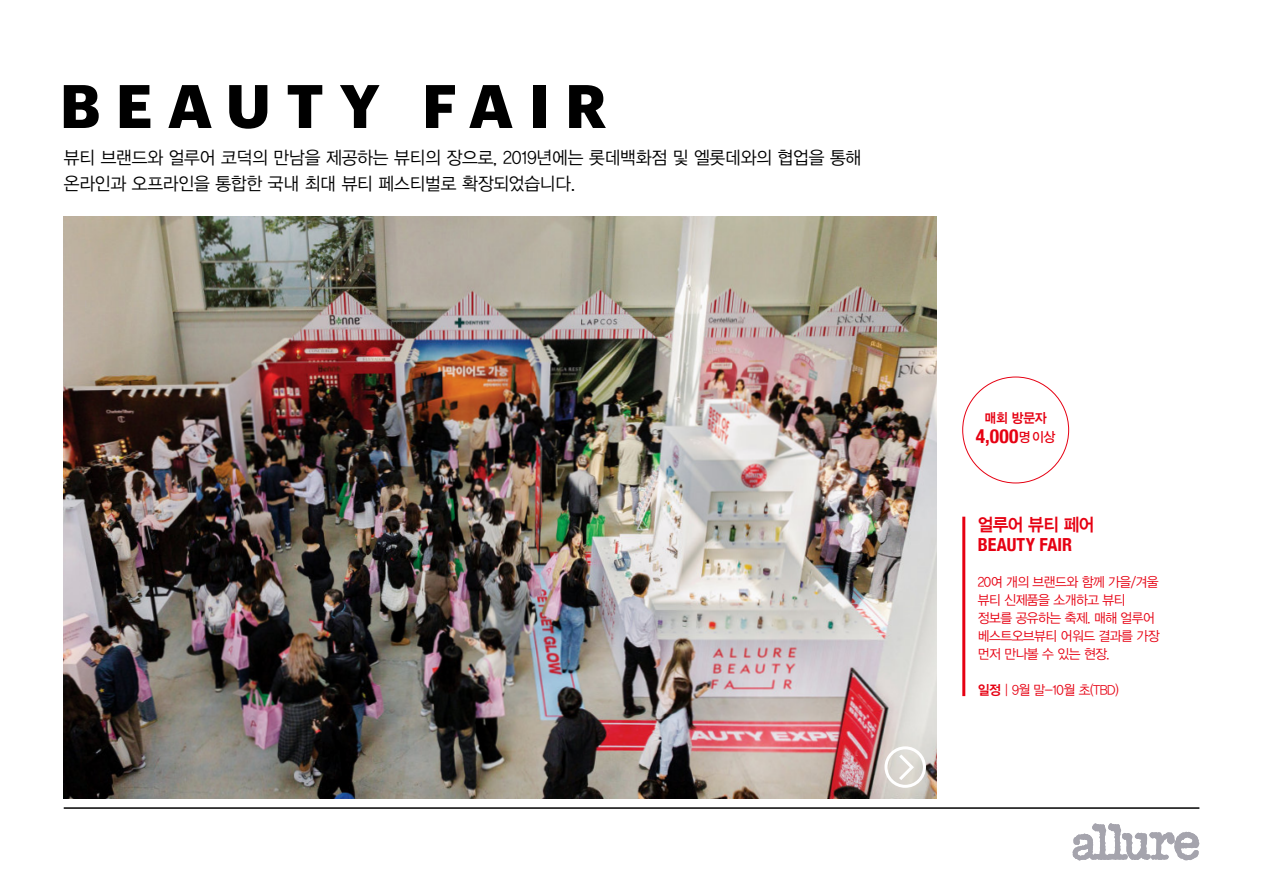
<style>
.page{position:relative;width:1263px;height:893px;background:#fff}
.page>*{position:absolute;margin:0;border:0;box-sizing:border-box;transform-origin:0 0}
.t1{font:700 60px "Graphik";letter-spacing:.255em;color:#000}
.t2{font:700 condensed 19.5px "Helvetica Neue";color:#e60012}
.t3{font:18px/25.5px "YDVYGO12";letter-spacing:-.01em;color:#000;scale:.95 1}
.t4{font:700 condensed 18px "Helvetica Neue";color:#e60012}
.t5{font:18px "YDVYGO14";letter-spacing:-.04em;color:#e60012;scale:.95 1}
.t6{font:13.5px/18px "YDVYGO12";letter-spacing:-.04em;color:#e60012;scale:.95 1}
.t7{font:13.5px "YDVYGO14";color:#e60012;scale:.95 1}
.s1{font-family:"YDVYGO13";font-weight:400;font-stretch:normal;font-size:13.5px}
.s2{font-family:"YDVYGO14"}
</style>
<div class="page">
<hr style="left:962px;top:517px;width:3px;height:179px;background:#e60012">
<hr style="left:64px;top:808px;width:1135px;height:1px;background:#000">
<svg style="left:1072px;top:823px;width:127px;height:37px"></svg>
<img style="left:64px;top:217px;width:873px;height:582px">
<div style="left:884px;top:746px;width:42px;height:42px;border:3px solid #fff;border-radius:50%"></div>
<svg style="left:896px;top:751px;width:20px;height:32px"></svg>
<h1 class="t1" style="left:60px;top:60px;width:549px">BEAUTY FAIR</h1>
<h3 class="t3" style="left:64px;top:145px;width:841px">뷰티 브랜드와 얼루어 코덕의 만남을 제공하는 뷰티의 장으로, 2019년에는 롯데백화점 및 엘롯데와의 협업을 통해 온라인과 오프라인을 통합한 국내 최대 뷰티 페스티벌로 확장되었습니다.</h3>
<p class="t7" style="left:984px;top:410px;width:67px">매회 방문자</p>
<h2 class="t2" style="left:976px;top:420px;width:81px">4,000<span class="s1">명 이상</span></h2>
<h3 class="t5" style="left:978px;top:514px;width:124px">얼루어 뷰티 페어</h3>
<h3 class="t4" style="left:978px;top:530px;width:96px">BEAUTY FAIR</h3>
<p class="t6" style="left:978px;top:573px;width:193px">20여 개의 브랜드와 함께 가을/겨울 뷰티 신제품을 소개하고 뷰티 정보를 공유하는 축제. 매해 얼루어 베스트오브뷰티 어워드 결과를 가장 먼저 만나볼 수 있는 현장.</p>
<p class="t6" style="left:978px;top:681px;width:150px"><span class="s2">일정</span> | 9월 말-10월 초(TBD)</p>
</div>
